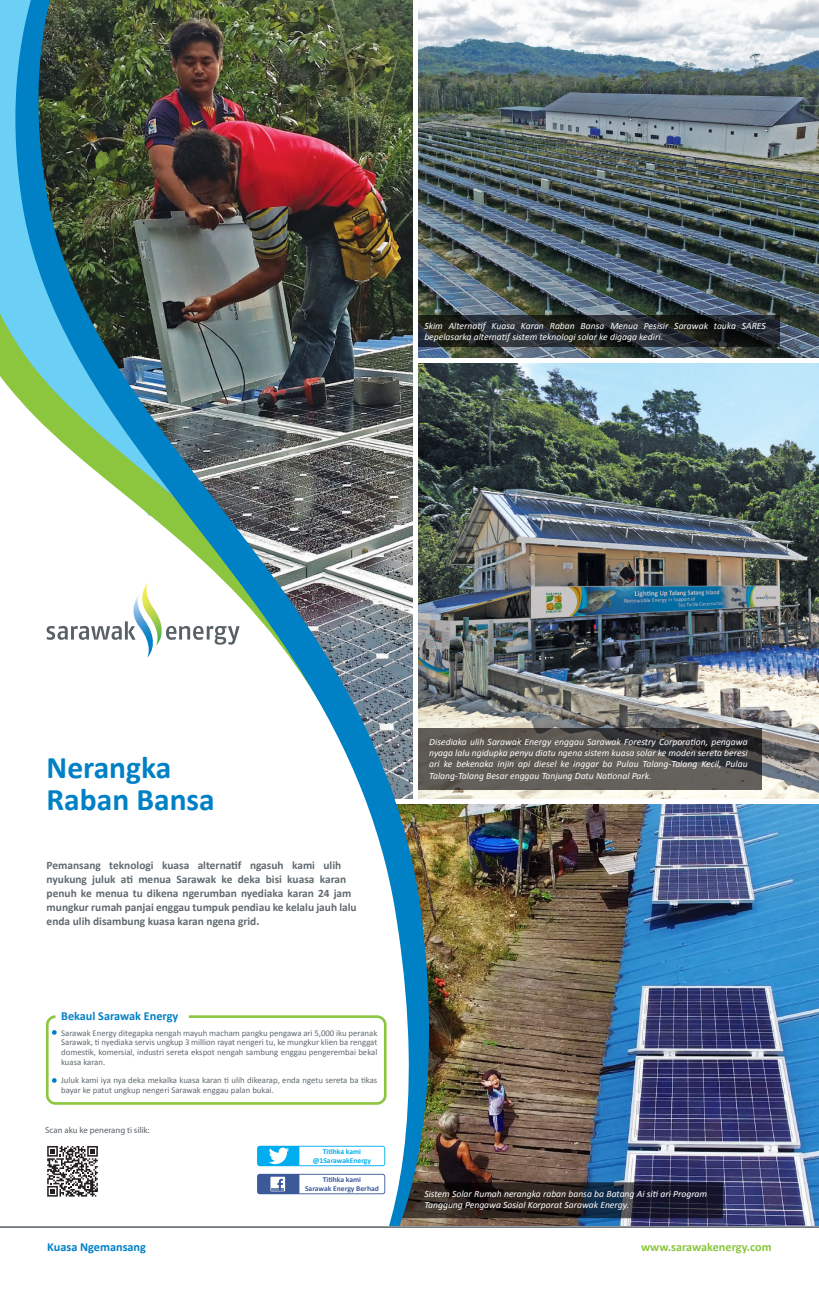
<style>
.page{position:relative;width:819px;height:1290px;background:#fff}
.page>*{position:absolute;margin:0;border:0;box-sizing:border-box;transform-origin:0 0}
.t1{font:700 31.5px/31.5px "Calibri";color:#0080c5}
.t2{font:700 12.25px "Calibri";color:#0080c5}
.t3{font:700 12.25px "Calibri";color:#8bc63e}
.t4{font:700 11.38px/14px "Calibri";color:#5f696f}
.t5{font:italic 9.62px/11.4px "Calibri";color:#fff}
.t6{font:8.75px/9.6px "Calibri";color:#5f696f;text-align:justify}
.t7{font:8.75px "Myriad Pro";color:#576065}
.t8{font:700 7.52px/8.6px "Calibri";color:#3c5a9a;text-align:center}
.t9{font:700 7.52px/8.6px "Calibri";color:#00aeef;text-align:center}
</style>
<div class="page">
<img style="left:429px;top:0;width:390px;height:357px">
<img style="left:456px;top:363px;width:363px;height:435px">
<img style="left:456px;top:804px;width:363px;height:423px">
<svg style="left:456px;top:727px;width:305px;height:62px;background:#54514d"></svg>
<svg style="left:456px;top:315px;width:324px;height:32px;background:#202427"></svg>
<svg style="left:456px;top:1182px;width:266px;height:36px;background:#212029"></svg>
<img style="left:429px;top:162px;width:27px;height:1065px">
<div style="left:0;top:0;width:15px;height:182px;background:#6bcff6"></div>
<svg style="left:0;top:182px;width:15px;height:1045px"></svg>
<img style="left:15px;top:0;width:414px;height:1227px">
<svg style="left:47px;top:1146px;width:51px;height:50px"></svg>
<svg style="left:47px;top:582px;width:192px;height:76px"></svg>
<hr style="left:0;top:1227px;width:819px;height:1px;background:#576065">
<svg style="left:45px;top:1014px;width:343px;height:92px"></svg>
<svg style="left:257px;top:1146px;width:128px;height:20px"></svg>
<svg style="left:257px;top:1174px;width:128px;height:20px"></svg>
<p class="t5" style="left:424px;top:319px;width:343px">Skim Alternatif Kuasa Karan Raban Bansa Menua Pesisir Sarawak tauka SARES bepelasarka alternatif sistem teknologi solar ke digaga kediri.</p>
<h1 class="t1" style="left:47px;top:752px;width:170px">Nerangka<br>Raban Bansa</h1>
<p class="t4" style="left:47px;top:858px;width:311px">Pemansang teknologi kuasa alternatif ngasuh kami ulih nyukung juluk ati menua Sarawak ke deka bisi kuasa karan penuh ke menua tu dikena ngerumban nyediaka karan 24 jam mungkur rumah panjai enggau tumpuk pendiau ke kelalu jauh lalu enda ulih disambung kuasa karan ngena grid.</p>
<p class="t2" style="left:61px;top:1008px;width:119px">Bekaul Sarawak Energy</p>
<p class="t6" style="left:61px;top:1028px;width:318px">Sarawak Energy ditegapka nengah mayuh macham pangku pengawa ari 5,000 iku peranak Sarawak, ti nyediaka servis ungkup 3 million rayat nengeri tu, ke mungkur klien ba renggat domestik, komersial, industri sereta ekspot nengah sambung enggau pengerembai bekal kuasa karan.</p>
<p class="t6" style="left:61px;top:1075px;width:318px">Juluk kami iya nya deka mekalka kuasa karan ti ulih dikearap, enda ngetu sereta ba tikas bayar ke patut ungkup nengeri Sarawak enggau palan bukai.</p>
<p class="t7" style="left:45px;top:1125px;width:106px">Scan aku ke penerang ti silik:</p>
<p class="t2" style="left:47px;top:1239px;width:100px">Kuasa Ngemansang</p>
<p class="t9" style="left:313px;top:1147px;width:60px">Titihka kami @1SarawakEnergy</p>
<p class="t8" style="left:305px;top:1175px;width:75px">Titihka kami<br>Sarawak Energy Berhad</p>
<p class="t5" style="left:429px;top:735px;width:320px;text-align:justify">Disediaka ulih Sarawak Energy enggau Sarawak Forestry Corporation, pengawa nyaga lalu ngidupka penyu diatu ngena sistem kuasa solar ke moden sereta beresi ari ke bekenaka injin api diesel ke inggar ba Pulau Talang-Talang Kecil, Pulau Talang-Talang Besar enggau Tanjung Datu National Park.</p>
<p class="t5" style="left:424px;top:1187px;width:284px">Sistem Solar Rumah nerangka raban bansa ba Batang Ai siti ari Program<br>Tanggung Pengawa Sosial Korporat Sarawak Energy.</p>
<p class="t3" style="left:641px;top:1239px;width:132px">www.sarawakenergy.com</p>
</div>
